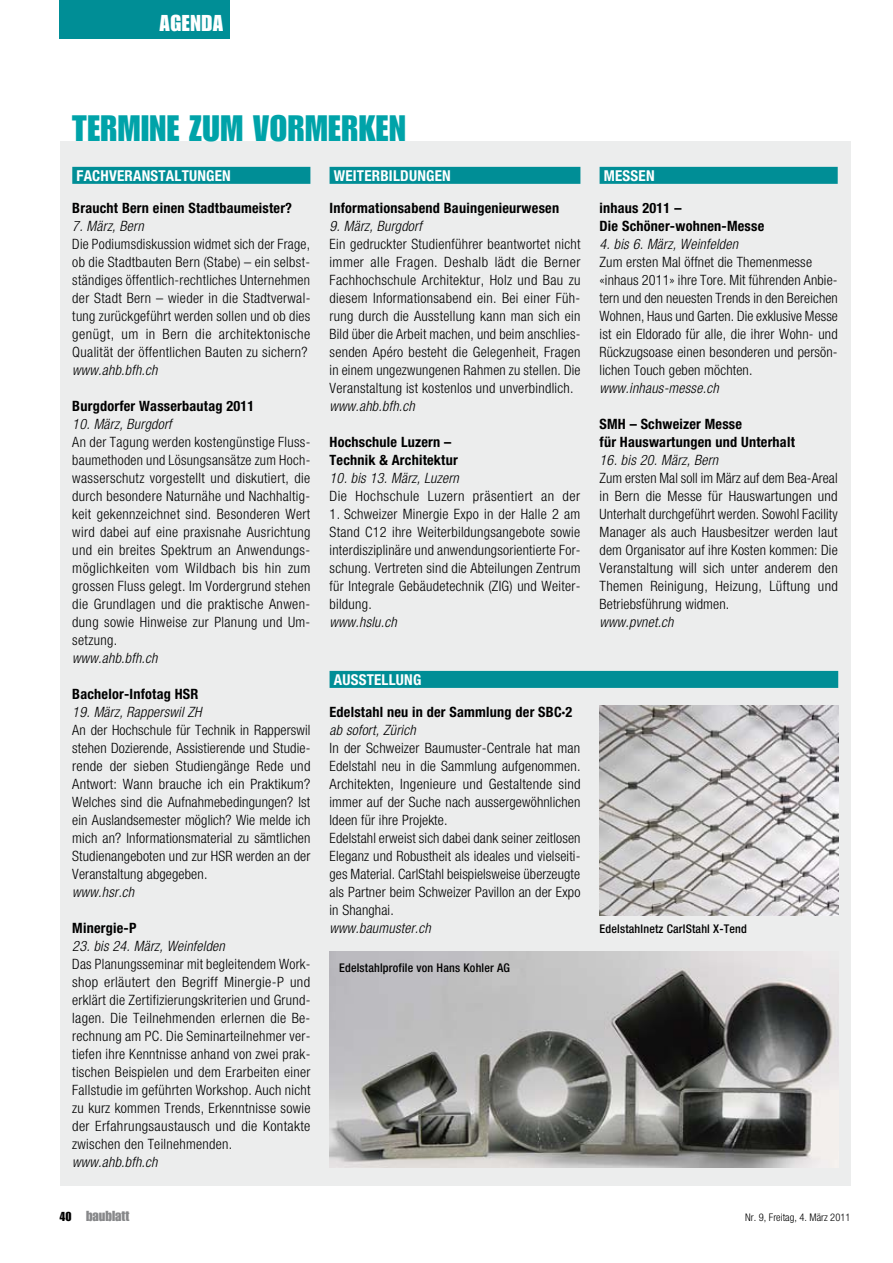
<style>
.page{position:relative;width:893px;height:1263px;background:#fff}
.page>*{position:absolute;margin:0;border:0;box-sizing:border-box;transform-origin:0 0}
.t1{font:36px "Impact LT Std";letter-spacing:.015em;color:#00a3a9}
.t2{font:22.5px "Impact LT Std";letter-spacing:.025em;color:#fff}
.t3{font:700 condensed 15px "Helvetica Neue LT Pro";letter-spacing:.015em;color:#fff}
.t4{font:300 condensed 14.25px/18px "Helvetica Neue LT Pro";letter-spacing:.02em;color:#000;text-align:justify}
.t5{font:italic 300 condensed 14.25px "Helvetica Neue LT Pro";letter-spacing:.015em;color:#000}
.t6{font:700 condensed 14.25px/18px "Helvetica Neue LT Pro";letter-spacing:.015em;color:#000}
.t7{font:14.25px "Impact LT Std";color:#87888a}
.t8{font:500 condensed 12px "Helvetica Neue LT Pro";letter-spacing:.015em;color:#000}
.t9{font:300 condensed 10.5px "Helvetica Neue LT Pro";color:#000}
.s1{font-size:12.75px;color:#000}
</style>
<div class="page">
<div style="left:60px;top:141px;width:790px;height:1044px;background:#eceded"></div>
<div style="left:72px;top:167px;width:238px;height:17px;background:#008e96"></div>
<div style="left:330px;top:167px;width:250px;height:17px;background:#008e96"></div>
<div style="left:600px;top:167px;width:238px;height:17px;background:#008e96"></div>
<div style="left:330px;top:671px;width:508px;height:17px;background:#008e96"></div>
<img style="left:600px;top:706px;width:238px;height:209px">
<img style="left:330px;top:951px;width:508px;height:216px">
<div style="left:60px;top:0;width:170px;height:38px;background:#008e96"></div>
<h2 class="t2" style="left:160px;top:10px;width:65px">AGENDA</h2>
<h1 class="t1" style="left:72px;top:107px;width:335px">TERMINE ZUM VORMERKEN</h1>
<p class="t3" style="left:334px;top:166px;width:9px">weiterbil</p>
<p class="t3" style="left:400px;top:166px;width:18px">dungen</p>
<p class="t6" style="left:330px;top:199px;width:231px">Informationsabend Bauingenieurwesen</p>
<p class="t5" style="left:330px;top:218px;width:94px">9. März, Burgdorf</p>
<p class="t4" style="left:330px;top:235px;width:253px">Ein gedruckter Studienführer beantwortet nicht immer alle Fragen. Deshalb lädt die Berner Fachhochschule Architektur, Holz und Bau zu diesem Informationsabend ein. Bei einer Füh&shy;rung durch die Ausstellung kann man sich ein Bild über die Arbeit machen, und beim anschlies&shy;senden Apéro besteht die Gelegenheit, Fragen in einem ungezwungenen Rahmen zu stellen. Die Veranstaltung ist kostenlos und unverbindlich.</p>
<p class="t5" style="left:330px;top:398px;width:87px">www.ahb.bfh.ch</p>
<p class="t6" style="left:330px;top:433px;width:130px">Hochschule Luzern –<br>Technik &amp; Architektur</p>
<p class="t5" style="left:330px;top:470px;width:131px">10. bis 13. März, Luzern</p>
<p class="t4" style="left:330px;top:487px;width:252px">Die Hochschule Luzern präsentiert an der</p>
<p class="t4" style="left:330px;top:505px;width:252px">1. Schweizer Minergie Expo in der Halle 2 am Stand C12 ihre Weiterbildungsangebote sowie interdisziplinäre und anwendungsorientierte For&shy;schung. Vertreten sind die Abteilungen Zentrum für Integrale Gebäudetechnik (ZIG) und Weiter&shy;bildung.</p>
<p class="t5" style="left:330px;top:614px;width:69px">www.hslu.ch</p>
<p class="t3" style="left:77px;top:166px;width:147px">fACHVERANSTALTUNGen</p>
<p class="t6" style="left:72px;top:199px;width:221px">Braucht Bern einen Stadtbaumeister?</p>
<p class="t5" style="left:72px;top:218px;width:73px">7. März, Bern</p>
<p class="t4" style="left:72px;top:235px;width:240px">Die Podiumsdiskussion widmet sich der Frage, ob die Stadtbauten Bern (Stabe) – ein selbst&shy;ständiges öffentlich-rechtliches Unternehmen der Stadt Bern – wieder in die Stadtverwal&shy;tung zurückgeführt werden sollen und ob dies genügt, um in Bern die architektonische Qualität der öffentlichen Bauten zu sichern?</p>
<p class="t5" style="left:72px;top:362px;width:87px">www.ahb.bfh.ch</p>
<p class="t6" style="left:72px;top:397px;width:184px">Burgdorfer Wasserbautag 2011</p>
<p class="t5" style="left:72px;top:416px;width:101px">10. März, Burgdorf</p>
<p class="t4" style="left:72px;top:433px;width:240px;text-align:left">An der Tagung werden kostengünstige Fluss&shy;baumethoden und Lösungsansätze zum Hoch&shy;wasserschutz vorgestellt und diskutiert, die durch besondere Naturnähe und Nachhaltig&shy;keit gekennzeichnet sind. Besonderen Wert wird dabei auf eine praxisnahe Ausrichtung und ein breites Spektrum an Anwendungs&shy;möglichkeiten vom Wildbach bis hin zum grossen Fluss gelegt. Im Vordergrund stehen die Grundlagen und die praktische Anwen&shy;dung sowie Hinweise zur Planung und Um&shy;setzung.</p>
<p class="t5" style="left:72px;top:650px;width:87px">www.ahb.bfh.ch</p>
<p class="t6" style="left:72px;top:685px;width:128px">Bachelor-Infotag HSR</p>
<p class="t5" style="left:72px;top:704px;width:131px">19. März, Rapperswil ZH</p>
<p class="t4" style="left:72px;top:721px;width:240px">An der Hochschule für Technik in Rapperswil stehen Dozierende, Assistierende und Studie&shy;rende der sieben Studiengänge Rede und Antwort: Wann brauche ich ein Praktikum?<br>Welches sind die Aufnahmebedingungen? Ist ein Auslandsemester möglich? Wie melde ich mich an? Informationsmaterial zu sämtlichen Studienangeboten und zur HSR werden an der Veranstaltung abgegeben.</p>
<p class="t5" style="left:72px;top:884px;width:64px">www.hsr.ch</p>
<p class="t6" style="left:72px;top:919px;width:66px">Minergie-P</p>
<p class="t5" style="left:72px;top:938px;width:154px">23. bis 24. März, Weinfelden</p>
<p class="t4" style="left:72px;top:955px;width:240px">Das Planungsseminar mit begleitendem Work&shy;shop erläutert den Begriff Minergie-P und erklärt die Zertifizierungskriterien und Grund&shy;lagen. Die Teilnehmenden erlernen die Be&shy;rechnung am PC. Die Seminarteilnehmer ver&shy;tiefen ihre Kenntnisse anhand von zwei prak&shy;tischen Beispielen und dem Erarbeiten einer Fallstudie im geführten Workshop. Auch nicht zu kurz kommen Trends, Erkenntnisse sowie der Erfahrungsaustausch und die Kontakte zwischen den Teilnehmenden.</p>
<p class="t5" style="left:72px;top:1154px;width:87px">www.ahb.bfh.ch</p>
<p class="t3" style="left:604px;top:166px;width:10px">messen</p>
<p class="t6" style="left:600px;top:199px;width:166px">inhaus 2011 –<br>Die Schöner-wohnen-Messe</p>
<p class="t5" style="left:600px;top:236px;width:140px">4. bis 6. März, Weinfelden</p>
<p class="t4" style="left:600px;top:253px;width:240px;text-align:left">Zum ersten Mal öffnet die Themenmesse «inhaus 2011» ihre Tore. Mit führenden Anbie&shy;tern und den neuesten Trends in den Bereichen Wohnen, Haus und Garten. Die exklusive Messe ist ein Eldorado für alle, die ihrer Wohn- und Rückzugsoase einen besonderen und persön&shy;lichen Touch geben möchten.</p>
<p class="t5" style="left:600px;top:380px;width:121px">www.inhaus-messe.ch</p>
<p class="t6" style="left:600px;top:415px;width:197px">SMH – Schweizer Messe<br>für Hauswartungen und Unterhalt</p>
<p class="t5" style="left:600px;top:452px;width:120px">16. bis 20. März, Bern</p>
<p class="t4" style="left:600px;top:469px;width:240px">Zum ersten Mal soll im März auf dem Bea-Areal in Bern die Messe für Hauswartungen und Unterhalt durchgeführt werden. Sowohl Facility Manager als auch Hausbesitzer werden laut dem Organisator auf ihre Kosten kommen: Die Veranstaltung will sich unter anderem den Themen Reinigung, Heizung, Lüftung und Betriebsführung widmen.</p>
<p class="t5" style="left:600px;top:614px;width:76px">www.pvnet.ch</p>
<p class="t3" style="left:334px;top:670px;width:9px">ausstellung</p>
<p class="t6" style="left:330px;top:703px;width:244px">Edelstahl neu in der Sammlung der SBC·2</p>
<p class="t5" style="left:330px;top:722px;width:88px">ab sofort, Zürich</p>
<p class="t4" style="left:330px;top:739px;width:253px;text-align:left">In der Schweizer Baumuster-Centrale hat man Edelstahl neu in die Sammlung aufgenommen.<br>Architekten, Ingenieure und Gestaltende sind immer auf der Suche nach aussergewöhnlichen Ideen für ihre Projekte.<br>Edelstahl erweist sich dabei dank seiner zeitlosen Eleganz und Robustheit als ideales und vielseiti&shy;ges Material. CarlStahl beispielsweise überzeugte als Partner beim Schweizer Pavillon an der Expo in Shanghai.</p>
<p class="t5" style="left:330px;top:920px;width:103px">www.baumuster.ch</p>
<p class="t8" style="left:600px;top:922px;width:149px">Edelstahlnetz CarlStahl X-Tend</p>
<p class="t8" style="left:339px;top:961px;width:172px">Edelstahlprofile von Hans Kohler AG</p>
<p class="t7" style="left:60px;top:1208px;width:72px"><span class="s1">40</span> baublatt</p>
<p class="t9" style="left:745px;top:1211px;width:107px">Nr. 9, Freitag, 4. März 2011</p>
</div>
